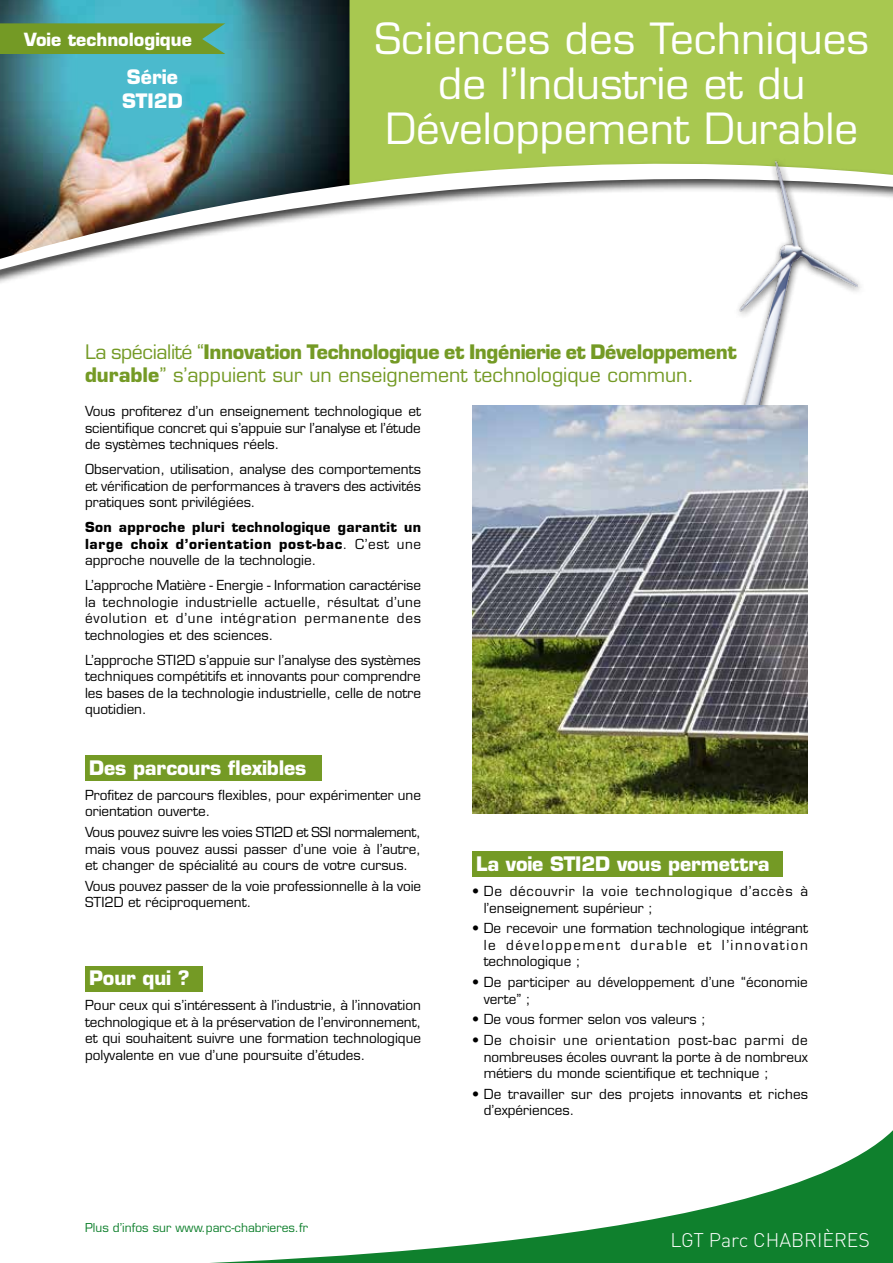
<style>
.page{position:relative;width:893px;height:1263px;background:#fff}
.page>*{position:absolute;margin:0;border:0;box-sizing:border-box;transform-origin:0 0}
.t1{font:42px/45px "Eurostile";color:#fff;text-align:center}
.t2{font:19.5px/22.5px "Eurostile";color:#749a25}
.t3{font:700 19.5px/24px "Eurostile";letter-spacing:-.01em;color:#fff}
.t4{font:300 19.5px "DIN";color:#fff}
.t5{font:700 17.7px "Eurostile";color:#fff}
.t6{font:13.5px/16.5px "Eurostile";color:#000;text-align:justify}
.t7{font:700 13.5px/16.5px "Eurostile";letter-spacing:.05em;color:#000;text-align:justify}
.t8{font:13.5px/16.5px "Eurostile";letter-spacing:.055em;color:#000}
.t9{font:12px "Eurostile";color:#0f802d}
.s1{font-weight:700}
.s2{font-weight:400}
</style>
<div class="page">
<div style="left:350px;top:0;width:543px;height:149px;background:#a8c850"></div>
<img style="left:0;top:0;width:350px;height:149px">
<svg style="left:210px;top:1130px;width:683px;height:133px"></svg>
<svg style="left:0;top:23px;width:225px;height:31px"></svg>
<svg style="left:0;top:149px;width:893px;height:134px"></svg>
<div style="left:85px;top:755px;width:237px;height:26px;background:#749a25"></div>
<div style="left:85px;top:966px;width:118px;height:25px;background:#749a25"></div>
<div style="left:472px;top:851px;width:310px;height:26px;background:#749a25"></div>
<img style="left:737px;top:137px;width:133px;height:269px">
<img style="left:472px;top:406px;width:336px;height:407px">
<h3 class="t5" style="left:24px;top:28px;width:169px">Voie technologique</h3>
<h2 class="t3" style="left:122px;top:65px;width:62px">Série<br>STI2D</h2>
<h1 class="t1" style="left:375px;top:16px;width:496px">Sciences des Techniques de l’Industrie et du<br>Développement Durable</h1>
<h2 class="t2" style="left:85px;top:341px;width:653px">La spécialité “<span class="s1">Innovation Technologique et Ingénierie et Développement durable</span>” s’appuient sur un enseignement technologique commun.</h2>
<p class="t6" style="left:85px;top:403px;width:337px">Vous profiterez d’un enseignement technologique et scientifique concret qui s’appuie sur l’analyse et l’étude de systèmes techniques réels.</p>
<p class="t6" style="left:85px;top:461px;width:338px">Observation, utilisation, analyse des comportements et vérification de performances à travers des activités pratiques sont privilégiées.</p>
<p class="t7" style="left:85px;top:519px;width:338px">Son approche pluri technologique garantit un large choix d’orientation post-bac<span class="s2">. C’est une approche nouvelle de la technologie.</span></p>
<p class="t6" style="left:85px;top:577px;width:338px">L’approche Matière - Energie - Information caractérise la technologie industrielle actuelle, résultat d’une évolution et d’une intégration permanente des technologies et des sciences.</p>
<p class="t6" style="left:85px;top:652px;width:337px">L’approche STI2D s’appuie sur l’analyse des systèmes techniques compétitifs et innovants pour comprendre les bases de la technologie industrielle, celle de notre quotidien.</p>
<h2 class="t3" style="left:89px;top:756px;width:219px">Des parcours flexibles</h2>
<p class="t6" style="left:85px;top:787px;width:337px">Profitez de parcours flexibles, pour expérimenter une orientation ouverte.</p>
<p class="t6" style="left:85px;top:824px;width:337px">Vous pouvez suivre les voies STI2D et SSI normalement, mais vous pouvez aussi passer d’une voie à l’autre, et changer de spécialité au cours de votre cursus.</p>
<p class="t6" style="left:85px;top:878px;width:338px">Vous pouvez passer de la voie professionnelle à la voie<br>STI2D et réciproquement.</p>
<h2 class="t3" style="left:89px;top:966px;width:102px">Pour qui ?</h2>
<p class="t6" style="left:85px;top:997px;width:338px">Pour ceux qui s’intéressent à l’industrie, à l’innovation technologique et à la préservation de l’environnement, et qui souhaitent suivre une formation technologique polyvalente en vue d’une poursuite d’études.</p>
<p class="t9" style="left:85px;top:1220px;width:224px">Plus d’infos sur www.parc-chabrieres.fr</p>
<h2 class="t3" style="left:476px;top:852px;width:295px">La voie STI2D vous permettra</h2>
<p class="t8" style="left:484px;top:883px;width:326px;text-indent:-12px">• De découvrir la voie technologique d’accès à l’enseignement supérieur ;</p>
<p class="t6" style="left:484px;top:920px;width:326px;text-indent:-12px">• De recevoir une formation technologique intégrant le développement durable et l’innovation technologique ;</p>
<p class="t6" style="left:484px;top:974px;width:326px;text-indent:-12px">• De participer au développement d’une “économie verte” ;</p>
<p class="t6" style="left:472px;top:1011px;width:235px">• De vous former selon vos valeurs ;</p>
<p class="t6" style="left:484px;top:1032px;width:326px;text-indent:-12px">• De choisir une orientation post-bac parmi de nombreuses écoles ouvrant la porte à de nombreux métiers du monde scientifique et technique ;</p>
<p class="t6" style="left:484px;top:1086px;width:326px;text-indent:-12px">• De travailler sur des projets innovants et riches d’expériences.</p>
<h2 class="t4" style="left:670px;top:1228px;width:201px">LGT Parc CHABRIÈRES</h2>
</div>
